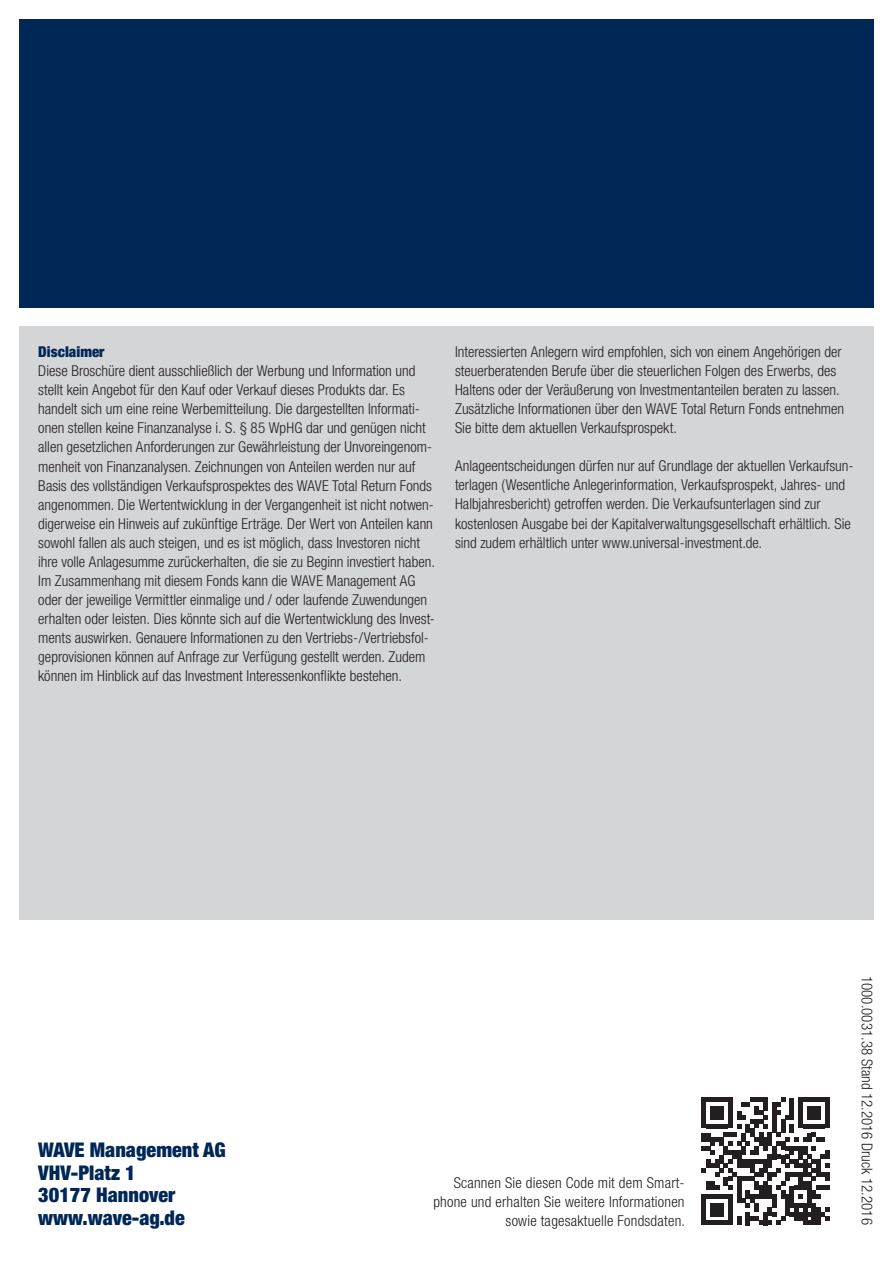
<style>
.page{position:relative;width:893px;height:1263px;background:#fff}
.page>*{position:absolute;margin:0;border:0;box-sizing:border-box;transform-origin:0 0}
.t1{font:900 condensed 20.25px/22.5px "Helvetica Neue";color:#002756}
.t2{font:300 condensed 15px/19px "Helvetica Neue";color:#231f20}
.t3{font:900 condensed 15px "Helvetica Neue";color:#002756}
</style>
<div class="page">
<div style="left:19px;top:19px;width:855px;height:288px;background:#002756"></div>
<div style="left:19px;top:326px;width:855px;height:312px;background:#d4d5d7"></div>
<div style="left:19px;top:632px;width:855px;height:287px;background:#d4d5d7"></div>
<svg style="left:702px;top:1097px;width:127px;height:128px"></svg>
<p class="t3" style="left:38px;top:343px;width:68px">Disclaimer</p>
<p class="t2" style="left:38px;top:361px;width:398px">Diese Broschüre dient ausschließlich der Werbung und Information und stellt kein Angebot für den Kauf oder Verkauf dieses Produkts dar. Es handelt sich um eine reine Werbemitteilung. Die dargestellten Informati&shy;onen stellen keine Finanzanalyse i. S. § 85 WpHG dar und genügen nicht allen gesetzlichen Anforderungen zur Gewährleistung der Unvoreingenom&shy;menheit von Finanzanalysen. Zeichnungen von Anteilen werden nur auf Basis des vollständigen Verkaufsprospektes des WAVE Total Return Fonds angenommen. Die Wertentwicklung in der Vergangenheit ist nicht notwen&shy;digerweise ein Hinweis auf zukünftige Erträge. Der Wert von Anteilen kann sowohl fallen als auch steigen, und es ist möglich, dass Investoren nicht ihre volle Anlagesumme zurückerhalten, die sie zu Beginn investiert haben.<br>Im Zusammenhang mit diesem Fonds kann die WAVE Management AG oder der jeweilige Vermittler einmalige und / oder laufende Zuwendungen erhalten oder leisten. Dies könnte sich auf die Wertentwicklung des Invest&shy;ments auswirken. Genauere Informationen zu den Vertriebs-/Vertriebsfol&shy;geprovisionen können auf Anfrage zur Verfügung gestellt werden. Zudem können im Hinblick auf das Investment Interessenkonflikte bestehen.</p>
<p class="t2" style="left:455px;top:342px;width:391px">Interessierten Anlegern wird empfohlen, sich von einem Angehörigen der steuerberatenden Berufe über die steuerlichen Folgen des Erwerbs, des Haltens oder der Veräußerung von Investmentanteilen beraten zu lassen.<br>Zusätzliche Informationen über den WAVE Total Return Fonds entnehmen Sie bitte dem aktuellen Verkaufsprospekt.</p>
<p class="t2" style="left:455px;top:456px;width:400px">Anlageentscheidungen dürfen nur auf Grundlage der aktuellen Verkaufsun&shy;terlagen (Wesentliche Anlegerinformation, Verkaufsprospekt, Jahres- und Halbjahresbericht) getroffen werden. Die Verkaufsunterlagen sind zur kostenlosen Ausgabe bei der Kapitalverwaltungsgesellschaft erhältlich. Sie sind zudem erhältlich unter www.universal-investment.de.</p>
<h1 class="t1" style="left:38px;top:1138px;width:189px">WAVE Management AG<br>VHV-Platz 1<br>30177 Hannover www.wave-ag.de</h1>
<p class="t2" style="left:433px;top:1173px;width:253px;text-align:right">Scannen Sie diesen Code mit dem Smart&shy;phone und erhalten Sie weitere Informationen sowie tagesaktuelle Fondsdaten.</p>
<p class="t2" style="left:877px;top:976px;width:250px;rotate:90deg">1000.0031.38 Stand 12.2016 Druck 12.2016</p>
</div>
